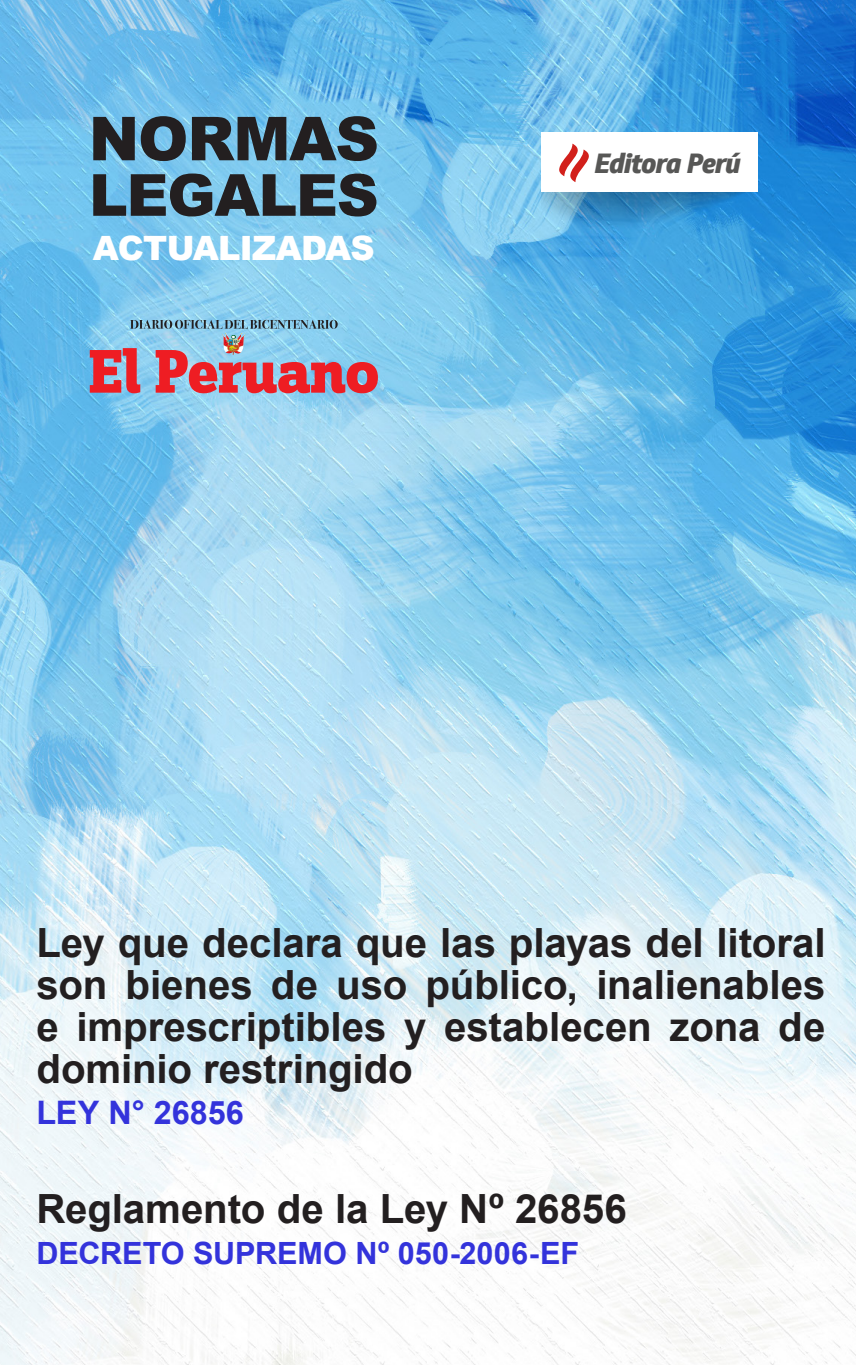
<style>
.page{position:relative;width:856px;height:1365px;background:#fff}
.page>*{position:absolute;margin:0;border:0;box-sizing:border-box;transform-origin:0 0}
.t1{font:900 60.55px "Arial";letter-spacing:-.02em;color:#231f20}
.t2{font:900 58.1px "Arial";letter-spacing:-.02em;color:#231f20}
.t3{font:700 40.25px/42px "Arial";letter-spacing:-.005em;color:#231f20;text-align:justify}
.t4{font:900 33.6px "Arial";letter-spacing:-.02em;color:#fff}
.t5{font:700 32.38px "Arial";color:#3333db}
.t6{font:700 30.62px "Arial";color:#3333db}
.t7{font:italic 800 26.95px "Soleto";letter-spacing:-.05em;color:#575756}
</style>
<div class="page">
<img style="left:0;top:0;width:856px;height:1364px">
<div style="left:541px;top:132px;width:216px;height:59px;background:#fff"></div>
<svg style="left:541px;top:144px;width:216px;height:92px"></svg>
<img style="left:222px;top:332px;width:24px;height:16px">
<svg style="left:90px;top:348px;width:288px;height:45px;background:#be7487"></svg>
<svg style="left:130px;top:320px;width:208px;height:9px;background:#6892a7"></svg>
<h1 class="t1" style="left:89px;top:95px;width:292px">NORMAS</h1>
<h2 class="t2" style="left:89px;top:153px;width:291px">LEGALES</h2>
<p class="t4" style="left:93px;top:223px;width:283px">ACTUALIZADAS</p>
<p class="t7" style="left:594px;top:145px;width:148px">Editora Perú</p>
<p class="t3" style="left:36px;top:923px;width:790px">Ley que declara que las playas del litoral son bienes de uso público, inalienables e imprescriptibles y establecen zona de dominio restringido</p>
<p class="t5" style="left:36px;top:1090px;width:209px">LEY N° 26856</p>
<p class="t3" style="left:36px;top:1189px;width:592px">Reglamento de la Ley Nº 26856</p>
<p class="t6" style="left:36px;top:1232px;width:544px">DECRETO SUPREMO Nº 050-2006-EF</p>
</div>
